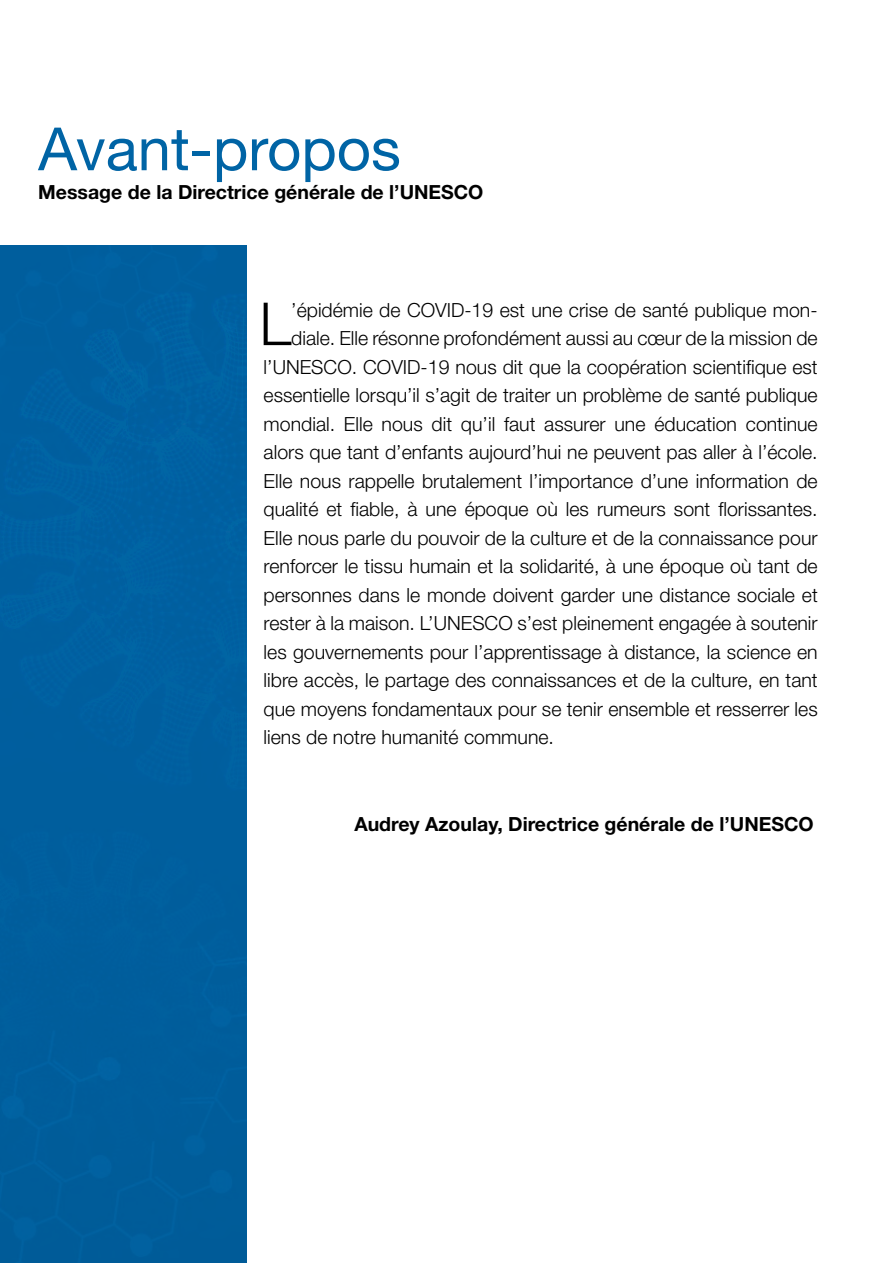
<style>
.page{position:relative;width:893px;height:1263px;background:#fff}
.page>*{position:absolute;margin:0;border:0;box-sizing:border-box;transform-origin:0 0}
.t1{font:59.7px "Helvetica Neue LT Std";color:#0064a5}
.t2{font:300 59.4px "Helvetica Neue LT Std";color:#000}
.t3{font:300 19.5px "Helvetica Neue LT Std";color:#000}
.t4{font:700 19.5px "Helvetica Neue LT Std";color:#000}
</style>
<div class="page">
<div style="left:0;top:246px;width:247px;height:1017px;background:#005e9e"></div>
<h1 class="t1" style="left:38px;top:113px;width:364px">Avant-propos</h1>
<p class="t4" style="left:38px;top:180px;width:447px">Message de la Directrice générale de l’UNESCO</p>
<h2 class="t2" style="left:259px;top:288px;width:33px">L</h2>
<p class="t3" style="left:291px;top:298px;width:528px">’épidémie de COVID-19 est une crise de santé publique mon-</p>
<p class="t3" style="left:291px;top:326px;width:528px">diale. Elle résonne profondément aussi au cœur de la mission de</p>
<p class="t3" style="left:264px;top:355px;width:556px">l’UNESCO. COVID-19 nous dit que la coopération scientifique est</p>
<p class="t3" style="left:264px;top:383px;width:555px">essentielle lorsqu’il s’agit de traiter un problème de santé publique</p>
<p class="t3" style="left:264px;top:412px;width:556px">mondial. Elle nous dit qu’il faut assurer une éducation continue</p>
<p class="t3" style="left:264px;top:440px;width:556px">alors que tant d’enfants aujourd’hui ne peuvent pas aller à l’école.</p>
<p class="t3" style="left:264px;top:469px;width:556px">Elle nous rappelle brutalement l’importance d’une information de</p>
<p class="t3" style="left:264px;top:497px;width:556px">qualité et fiable, à une époque où les rumeurs sont florissantes.</p>
<p class="t3" style="left:264px;top:526px;width:555px">Elle nous parle du pouvoir de la culture et de la connaissance pour</p>
<p class="t3" style="left:264px;top:554px;width:556px">renforcer le tissu humain et la solidarité, à une époque où tant de</p>
<p class="t3" style="left:264px;top:583px;width:556px">personnes dans le monde doivent garder une distance sociale et</p>
<p class="t3" style="left:264px;top:611px;width:556px">rester à la maison. L’UNESCO s’est pleinement engagée à soutenir</p>
<p class="t3" style="left:264px;top:640px;width:556px">les gouvernements pour l’apprentissage à distance, la science en</p>
<p class="t3" style="left:264px;top:668px;width:556px">libre accès, le partage des connaissances et de la culture, en tant</p>
<p class="t3" style="left:264px;top:697px;width:556px">que moyens fondamentaux pour se tenir ensemble et resserrer les</p>
<p class="t3" style="left:264px;top:725px;width:292px">liens de notre humanité commune.</p>
<p class="t4" style="left:354px;top:811px;width:461px">Audrey Azoulay, Directrice générale de l’UNESCO</p>
</div>
